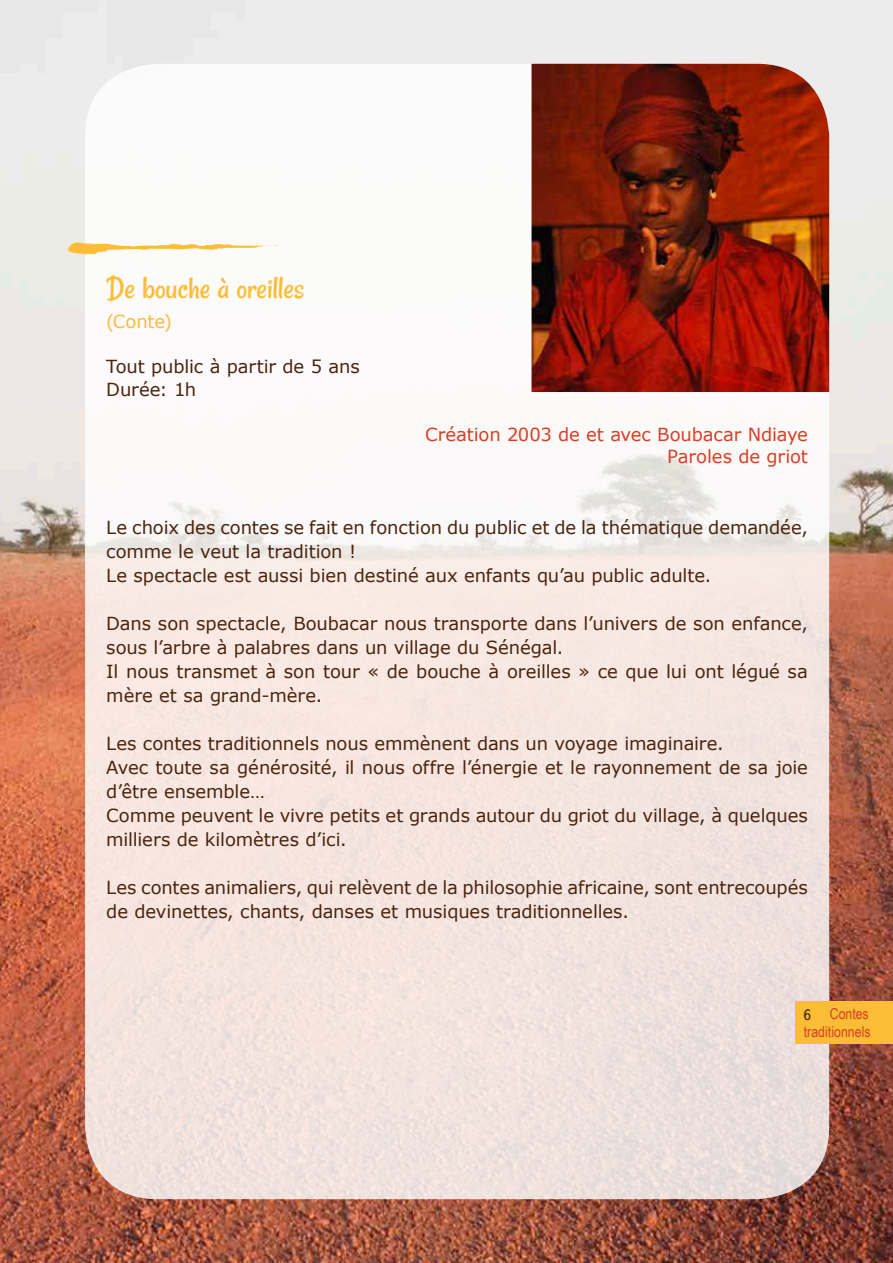
<style>
.page{position:relative;width:893px;height:1263px;background:#fff}
.page>*{position:absolute;margin:0;border:0;box-sizing:border-box;transform-origin:0 0}
.sous_titre{font:33px "Rancho";letter-spacing:-.005em;color:#fbbd36}
.texte_principal{font:18px/24px "Verdana";letter-spacing:-.005em;color:#492510}
.texte_principal-2{font:18px "Verdana";letter-spacing:-.01em;color:#d93e23}
.texte_principal-3{font:18px "Verdana";letter-spacing:-.005em;color:#fbbd36}
.t1{font:15px/18px "Arial Narrow";letter-spacing:.005em;color:#d93e23;text-align:right}
.t2{font:15px "Rancho";color:#492510}
</style>
<div class="page">
<img style="left:0;top:0;width:893px;height:1263px">
<div style="left:85px;top:64px;width:744px;height:1135px;background:linear-gradient(to bottom,#feffff,#efdcd6);border-radius:72px"></div>
<div style="left:795px;top:1001px;width:98px;height:42px;background:#fbbd36"></div>
<svg style="left:68px;top:242px;width:216px;height:13px"></svg>
<img style="left:531px;top:64px;width:298px;height:328px">
<p class="sous_titre" style="left:106px;top:269px;width:199px">De bouche à oreilles</p>
<p class="texte_principal-3" style="left:106px;top:310px;width:67px">(Conte)</p>
<p class="texte_principal" style="left:106px;top:355px;width:255px">Tout public à partir de 5 ans</p>
<p class="texte_principal" style="left:106px;top:378px;width:91px">Durée: 1h</p>
<p class="texte_principal-2" style="left:425px;top:423px;width:384px">Création 2003 de et avec Boubacar Ndiaye</p>
<p class="texte_principal-2" style="left:667px;top:445px;width:142px">Paroles de griot</p>
<p class="texte_principal" style="left:106px;top:516px;width:703px">Le choix des contes se fait en fonction du public et de la thématique demandée, comme le veut la tradition !</p>
<p class="texte_principal" style="left:106px;top:564px;width:607px">Le spectacle est aussi bien destiné aux enfants qu’au public adulte.</p>
<p class="texte_principal" style="left:106px;top:612px;width:703px">Dans son spectacle, Boubacar nous transporte dans l’univers de son enfance, sous l’arbre à palabres dans un village du Sénégal.</p>
<p class="texte_principal" style="left:106px;top:660px;width:703px">Il nous transmet à son tour « de bouche à oreilles » ce que lui ont légué sa mère et sa grand-mère.</p>
<p class="texte_principal" style="left:106px;top:732px;width:619px">Les contes traditionnels nous emmènent dans un voyage imaginaire.</p>
<p class="texte_principal" style="left:106px;top:756px;width:703px">Avec toute sa générosité, il nous offre l’énergie et le rayonnement de sa joie d’être ensemble…</p>
<p class="texte_principal" style="left:106px;top:804px;width:703px">Comme peuvent le vivre petits et grands autour du griot du village, à quelques milliers de kilomètres d’ici.</p>
<p class="texte_principal" style="left:106px;top:876px;width:703px">Les contes animaliers, qui relèvent de la philosophie africaine, sont entrecoupés de devinettes, chants, danses et musiques traditionnelles.</p>
<p class="t1" style="left:804px;top:1004px;width:68px">Contes traditionnels</p>
<p class="t2" style="left:804px;top:1005px;width:9px">6</p>
</div>
